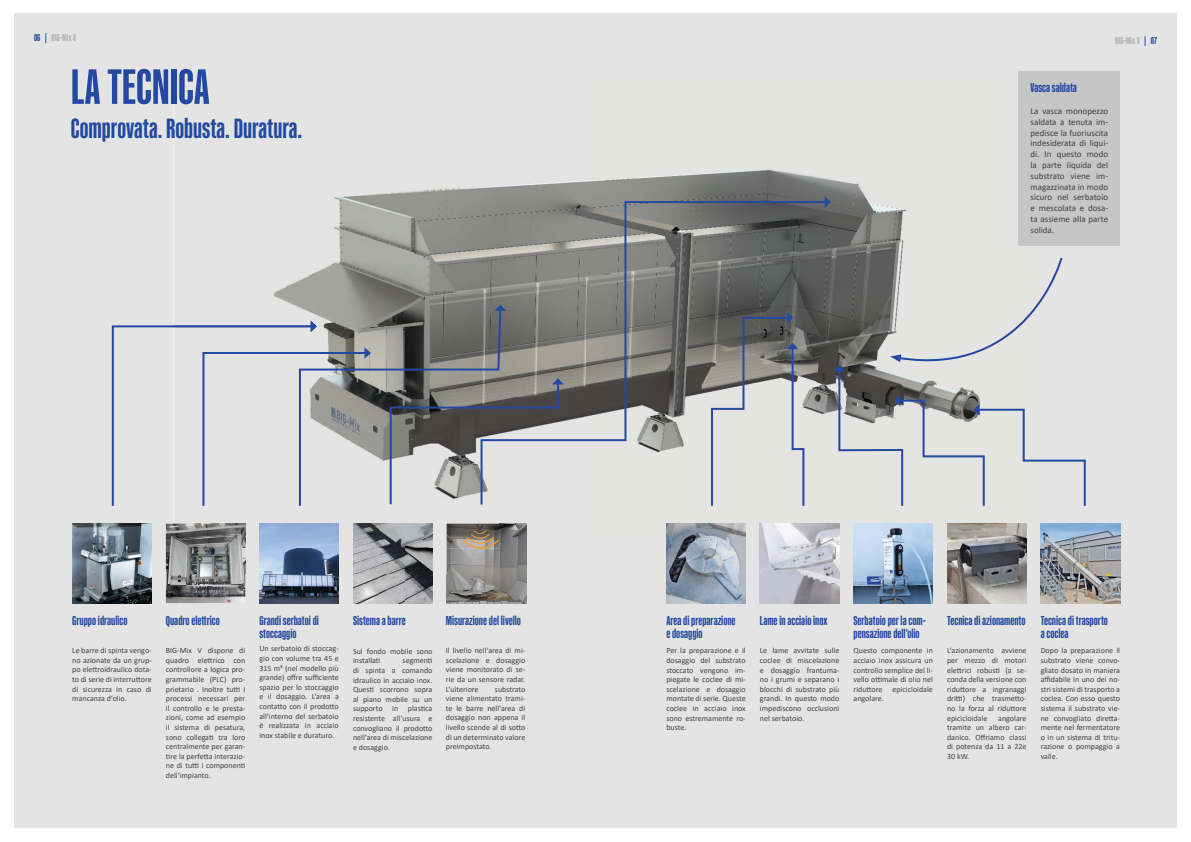
<style>
.page{position:relative;width:1191px;height:842px;background:#fff}
.page>*{position:absolute;margin:0;border:0;box-sizing:border-box;transform-origin:0 0}
.t1{font:700 50px "Kaneda Gothic";color:#2449a2}
.t2{font:700 28px "Kaneda Gothic";color:#2449a2}
.t3{font:700 13px/13px "Kaneda Gothic";color:#2449a2}
.t4{font:700 10px "Kaneda Gothic";color:#b1b1b1}
.t5{font:9px/10.8px "Calibri";color:#424241;text-align:justify}
.t6{font:8px/9.6px "Calibri";color:#424241;text-align:justify}
.s1{color:#2449a2}
</style>
<div class="page">
<div style="left:14px;top:14px;width:588px;height:814px;background:#e4e4e4"></div>
<img style="left:72px;top:524px;width:80px;height:79px">
<img style="left:259px;top:539px;width:80px;height:64px">
<img style="left:353px;top:539px;width:79px;height:64px">
<img style="left:446px;top:539px;width:80px;height:64px">
<img style="left:166px;top:524px;width:79px;height:79px">
<div style="left:587px;top:14px;width:589px;height:814px;background:#e4e4e4"></div>
<img style="left:173px;top:573px;width:354px;height:1px">
<img style="left:173px;top:81px;width:1px;height:443px">
<img style="left:174px;top:169px;width:876px;height:370px">
<img style="left:245px;top:538px;width:14px;height:35px">
<img style="left:339px;top:538px;width:14px;height:1px">
<img style="left:432px;top:538px;width:14px;height:35px">
<img style="left:526px;top:538px;width:514px;height:35px">
<svg style="left:462px;top:531px;width:36px;height:9px"></svg>
<img style="left:471px;top:534px;width:18px;height:3px">
<img style="left:466px;top:537px;width:27px;height:3px">
<img style="left:462px;top:540px;width:36px;height:8px">
<img style="left:173px;top:524px;width:72px;height:49px">
<img style="left:947px;top:524px;width:79px;height:79px">
<img style="left:853px;top:524px;width:80px;height:79px">
<img style="left:1040px;top:524px;width:80px;height:79px">
<img style="left:666px;top:524px;width:80px;height:79px">
<img style="left:760px;top:524px;width:79px;height:79px">
<svg style="left:833px;top:256px;width:253px;height:252px"></svg>
<svg style="left:298px;top:307px;width:204px;height:201px"></svg>
<svg style="left:112px;top:321px;width:259px;height:187px"></svg>
<div style="left:1018px;top:71px;width:102px;height:174px;background:#c6c6c6"></div>
<svg style="left:479px;top:200px;width:349px;height:306px"></svg>
<svg style="left:824px;top:196px;width:7px;height:12px"></svg>
<p class="t4" style="left:34px;top:32px;width:44px"><span class="s1">06 |</span> BIG-Mix V</p>
<p class="t4" style="left:1115px;top:35px;width:43px">BIG-Mix V <span class="s1">| 07</span></p>
<h1 class="t1" style="left:71px;top:59px;width:140px">LA TECNICA</h1>
<h2 class="t2" style="left:71px;top:112px;width:233px">Comprovata. Robusta. Duratura.</h2>
<h3 class="t3" style="left:1030px;top:81px;width:48px">Vasca saldata</h3>
<p class="t5" style="left:1030px;top:105px;width:79px">La vasca monopezzo saldata a tenuta im&shy;pedisce la fuoriuscita indesiderata di liqui&shy;di. In questo modo la parte liquida del substrato viene im&shy;magazzinata in modo sicuro nel serbatoio e mescolata e dosa&shy;ta assieme alla parte solida.</p>
<h3 class="t3" style="left:72px;top:614px;width:57px">Gruppo idraulico</h3>
<p class="t6" style="left:72px;top:645px;width:81px">Le barre di spinta vengo&shy;no azionate da un grup&shy;po elettroidraulico dota&shy;to di serie di interruttore di sicurezza in caso di mancanza d‘olio.</p>
<h3 class="t3" style="left:166px;top:614px;width:56px">Quadro elettrico</h3>
<p class="t6" style="left:166px;top:645px;width:81px">BIG-Mix V dispone di quadro elettrico con controllore a logica pro&shy;grammabile (PLC) pro&shy;prietario . Inoltre tutti i processi necessari per il controllo e le presta&shy;zioni, come ad esempio il sistema di pesatura, sono collegati tra loro centralmente per garan&shy;tire la perfetta interazio&shy;ne di tutti i componenti dell‘impianto.</p>
<h3 class="t3" style="left:259px;top:614px;width:61px">Grandi serbatoi di stoccaggio</h3>
<p class="t6" style="left:259px;top:644px;width:81px">Un serbatoio di stoccag&shy;gio con volume tra 45 e 315 m³ (nel modello più grande) offre sufficiente spazio per lo stoccaggio e il dosaggio. L‘area a contatto con il prodotto all‘interno del serbatoio è realizzata in acciaio inox stabile e duraturo.</p>
<h3 class="t3" style="left:353px;top:614px;width:54px">Sistema a barre</h3>
<p class="t6" style="left:353px;top:646px;width:81px">Sul fondo mobile sono installati</p>
<p class="t6" style="left:353px;top:656px;width:81px;text-indent:50px">segmenti di spinta a comando idraulico in acciaio inox.<br>Questi scorrono sopra al piano mobile su un supporto in plastica resistente all‘usura e convogliano il prodotto nell‘area di miscelazione e dosaggio.</p>
<h3 class="t3" style="left:446px;top:614px;width:77px">Misurazione del livello</h3>
<p class="t6" style="left:446px;top:646px;width:81px">Il livello nell‘area di mi&shy;scelazione e dosaggio viene monitorato di se&shy;rie da un sensore radar.<br>L‘ulteriore</p>
<p class="t6" style="left:446px;top:684px;width:81px;text-indent:49px">substrato viene alimentato trami&shy;te le barre nell‘area di dosaggio non appena il livello scende al di sotto di un determinato valore preimpostato.</p>
<h3 class="t3" style="left:666px;top:614px;width:71px">Area di preparazione e dosaggio</h3>
<p class="t6" style="left:666px;top:646px;width:81px">Per la preparazione e il dosaggio del substrato stoccato vengono im&shy;piegate le coclee di mi&shy;scelazione e dosaggio montate di serie. Queste coclee in acciaio inox sono estremamente ro&shy;buste.</p>
<h3 class="t3" style="left:760px;top:613px;width:69px">Lame in acciaio inox</h3>
<p class="t6" style="left:760px;top:646px;width:81px">Le lame avvitate sulle coclee di miscelazione e dosaggio frantuma&shy;no i grumi e separano i blocchi di substrato più grandi. In questo modo impediscono occlusioni nel serbatoio.</p>
<h3 class="t3" style="left:853px;top:614px;width:74px">Serbatoio per la com&shy;pensazione dell’olio</h3>
<p class="t6" style="left:853px;top:646px;width:81px">Questo componente in acciaio inox assicura un controllo semplice del li&shy;vello ottimale di olio nel riduttore</p>
<p class="t6" style="left:892px;top:684px;width:42px">epicicloidale</p>
<p class="t6" style="left:853px;top:694px;width:32px">angolare.</p>
<h3 class="t3" style="left:947px;top:614px;width:80px">Tecnica di azionamento</h3>
<p class="t6" style="left:947px;top:646px;width:81px">L‘azionamento avviene per mezzo di motori elettrici robusti (a se&shy;conda della versione con riduttore a ingranaggi dritti) che trasmetto&shy;no la forza al riduttore epicicloidale</p>
<p class="t6" style="left:947px;top:713px;width:81px;text-indent:51px">angolare tramite un albero car&shy;danico. Offriamo classi di potenza da 11 a 22e 30 kW.</p>
<h3 class="t3" style="left:1040px;top:614px;width:69px">Tecnica di trasporto a coclea</h3>
<p class="t6" style="left:1040px;top:646px;width:81px">Dopo la preparazione il substrato viene convo&shy;gliato dosato in maniera affidabile in uno dei no&shy;stri sistemi di trasporto a coclea. Con esso questo sistema il substrato vie&shy;ne convogliato diretta&shy;mente nel fermentatore o in un sistema di tritu&shy;razione o pompaggio a valle.</p>
</div>
